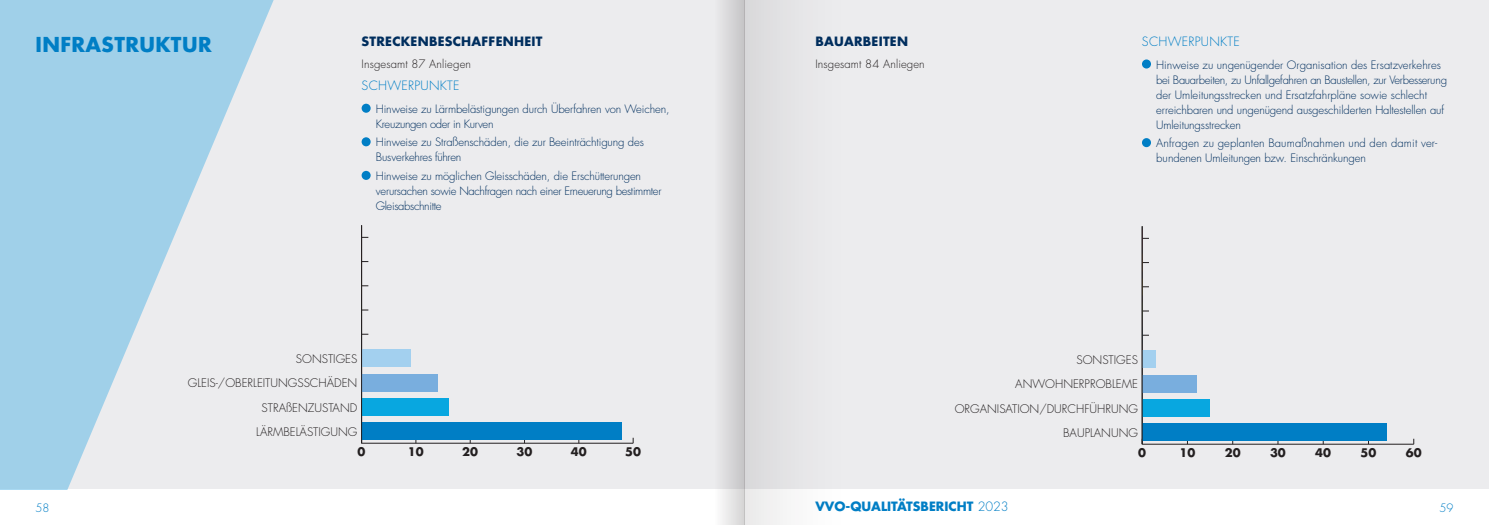
<style>
.page{position:relative;width:1489px;height:525px;background:#fff}
.page>*{position:absolute;margin:0;border:0;box-sizing:border-box;transform-origin:0 0}
.t1{font:700 20px "Futura Std";letter-spacing:.02em;color:#007ec5}
.t2{font:700 12.5px "Futura Std";letter-spacing:.02em;color:#002e5e}
.t3{font:700 12.5px "Futura Std";color:#007ec5}
.t4{font:300 12.5px "Futura Std";letter-spacing:.02em;color:#007ec5}
.t5{font:300 11.5px "Futura Std";color:#231f20}
.t6{font:700 11.5px "Futura Std";color:#231f20}
.t7{font:300 11.25px/15px "Futura Std";letter-spacing:-.01em;color:#002e5e}
.t8{font:300 11.25px/15px "Futura Std";letter-spacing:-.03em;color:#002e5e}
.t9{font:300 11.25px/15px "Futura Std";letter-spacing:.01em;color:#002e5e}
.t10{font:300 11.25px "Futura Std";letter-spacing:.01em;color:#231f20}
.t11{font:300 11.25px "Futura Std";color:#007ec5}
.s1{font-weight:300}
</style>
<div class="page">
<div style="left:0;top:0;width:744px;height:489px;background:#ececee"></div>
<div style="left:744px;top:0;width:744px;height:489px;background:#ececee"></div>
<hr style="left:361px;top:442px;width:272px;height:1px;background:#231f20">
<div style="left:361px;top:349px;width:49px;height:18px;background:#a3d0ef"></div>
<div style="left:361px;top:374px;width:76px;height:17px;background:#79aede"></div>
<div style="left:361px;top:398px;width:87px;height:17px;background:#08a7e0"></div>
<div style="left:361px;top:422px;width:261px;height:17px;background:#007ec5"></div>
<hr style="left:361px;top:225px;width:1px;height:218px;background:#231f20">
<hr style="left:1142px;top:443px;width:271px;height:1px;background:#231f20">
<div style="left:1142px;top:350px;width:13px;height:18px;background:#a3d0ef"></div>
<div style="left:1142px;top:375px;width:54px;height:17px;background:#79aede"></div>
<div style="left:1142px;top:399px;width:67px;height:17px;background:#08a7e0"></div>
<div style="left:1142px;top:423px;width:244px;height:17px;background:#007ec5"></div>
<hr style="left:1141px;top:226px;width:1px;height:218px;background:#231f20">
<svg style="left:0;top:0;width:274px;height:489px;fill:#a0d0e9"></svg>
<div style="left:361px;top:104px;width:9px;height:9px;background:#007ec5;border-radius:50%"></div>
<div style="left:361px;top:137px;width:9px;height:9px;background:#007ec5;border-radius:50%"></div>
<div style="left:361px;top:171px;width:9px;height:9px;background:#007ec5;border-radius:50%"></div>
<div style="left:1141px;top:59px;width:9px;height:9px;background:#007ec5;border-radius:50%"></div>
<svg style="left:1141px;top:138px;width:9px;height:9px"></svg>
<svg style="left:744px;top:0;width:39px;height:524px;fill:#dedee0"></svg>
<svg style="left:722px;top:0;width:22px;height:524px;fill:#d4d4d6"></svg>
<p class="t2" style="left:361px;top:33px;width:182px">STRECKENBESCHAFFENHEIT</p>
<p class="t10" style="left:361px;top:57px;width:111px">Insgesamt 87 Anliegen</p>
<p class="t4" style="left:361px;top:78px;width:99px">SCHWERPUNKTE</p>
<p class="t7" style="left:376px;top:101px;width:295px">Hinweise zu Lärmbelästigungen durch Überfahren von Weichen,<br>Kreuzungen oder in Kurven</p>
<p class="t7" style="left:376px;top:135px;width:269px">Hinweise zu Straßenschäden, die zur Beeinträchtigung des<br>Busverkehres führen</p>
<p class="t8" style="left:376px;top:168px;width:287px">Hinweise zu möglichen Gleisschäden, die Erschütterungen verursachen sowie Nachfragen nach einer Erneuerung bestimmter<br>Gleisabschnitte</p>
<h1 class="t1" style="left:35px;top:31px;width:178px">INFRASTRUKTUR</h1>
<p class="t2" style="left:815px;top:33px;width:94px">BAUARBEITEN</p>
<p class="t10" style="left:815px;top:57px;width:111px">Insgesamt 84 Anliegen</p>
<p class="t4" style="left:1141px;top:34px;width:99px">SCHWERPUNKTE</p>
<p class="t7" style="left:1156px;top:57px;width:292px">Hinweise zu ungenügender Organisation des Ersatzverkehres bei Bauarbeiten, zu Unfallgefahren an Baustellen, zur Verbesserung der Umleitungsstrecken und Ersatzfahrpläne sowie schlecht erreichbaren und ungenügend ausgeschilderten Haltestellen auf Umleitungsstrecken</p>
<p class="t9" style="left:1156px;top:136px;width:282px">Anfragen zu geplanten Baumaßnahmen und den damit ver&shy;bundenen Umleitungen bzw. Einschränkungen</p>
<p class="t5" style="left:296px;top:352px;width:63px">SONSTIGES</p>
<p class="t5" style="left:1076px;top:353px;width:63px">SONSTIGES</p>
<p class="t5" style="left:188px;top:376px;width:171px">GLEIS-/OBERLEITUNGSSCHÄDEN</p>
<p class="t5" style="left:1015px;top:377px;width:124px">ANWOHNERPROBLEME</p>
<p class="t5" style="left:261px;top:400px;width:97px">STRAßENZUSTAND</p>
<p class="t5" style="left:954px;top:401px;width:185px">ORGANISATION/DURCHFÜHRUNG</p>
<p class="t5" style="left:256px;top:424px;width:103px">LÄRMBELÄSTIGUNG</p>
<p class="t5" style="left:1063px;top:425px;width:76px">BAUPLANUNG</p>
<p class="t6" style="left:357px;top:444px;width:9px">0</p>
<p class="t6" style="left:408px;top:444px;width:17px">10</p>
<p class="t6" style="left:462px;top:444px;width:17px">20</p>
<p class="t6" style="left:516px;top:444px;width:17px">30</p>
<p class="t6" style="left:571px;top:444px;width:17px">40</p>
<p class="t6" style="left:625px;top:444px;width:17px">50</p>
<p class="t6" style="left:1138px;top:445px;width:9px">0</p>
<p class="t6" style="left:1179px;top:445px;width:17px">10</p>
<p class="t6" style="left:1224px;top:445px;width:17px">20</p>
<p class="t6" style="left:1269px;top:445px;width:17px">30</p>
<p class="t6" style="left:1315px;top:445px;width:17px">40</p>
<p class="t6" style="left:1360px;top:445px;width:17px">50</p>
<p class="t6" style="left:1405px;top:445px;width:17px">60</p>
<p class="t11" style="left:35px;top:500px;width:16px">58</p>
<p class="t3" style="left:815px;top:498px;width:195px">VVO-QUALITÄTSBERICHT <span class="s1">2023</span></p>
<p class="t11" style="left:1439px;top:500px;width:16px">59</p>
</div>
